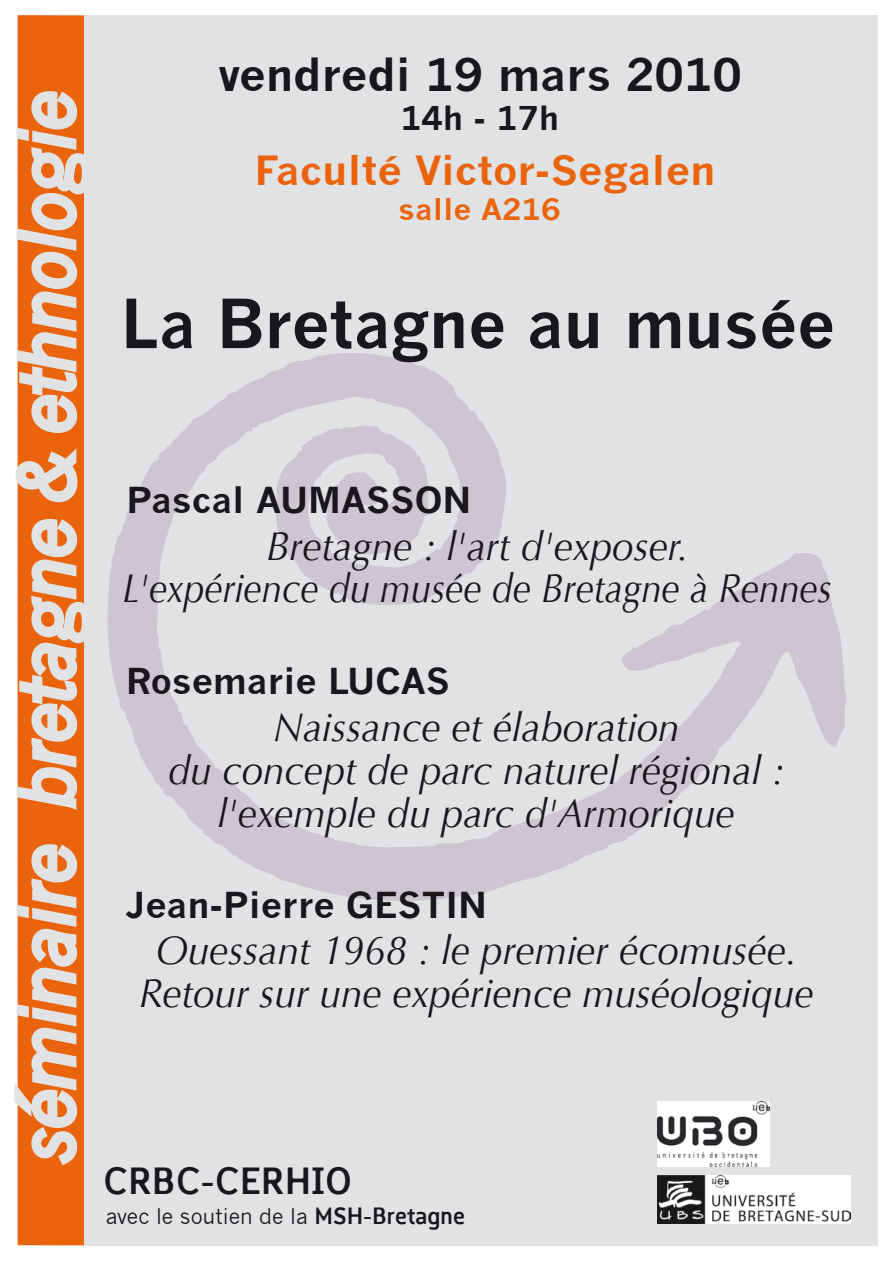
<style>
.page{position:relative;width:893px;height:1263px;background:#fff}
.page>*{position:absolute;margin:0;border:0;box-sizing:border-box;transform-origin:0 0}
.t1{font:700 66.15px "News Gothic";color:#1a171c}
.t2{font:700 43.8px "News Gothic";color:#1a171c;scale:1.06 1}
.t3{font:italic 40.5px/42.8px "Optima";color:#1a171c;text-align:center;scale:.95 1}
.t4{font:700 39.45px "Focus OSF";color:#1a171c}
.t5{font:700 39.3px "News Gothic";color:#ea640d;scale:1.08 1}
.t6{font:700 34.95px "News Gothic";color:#1a171c;scale:1.06 1}
.t7{font:700 32.1px "News Gothic";color:#1a171c;scale:1.06 1}
.t8{font:700 28.8px "News Gothic";color:#ea640d;scale:1.08 1}
.t9{font:21px "News Gothic";color:#1a171c}
.s1{font-family:"Focus LF";font-weight:700;font-size:24.6px}
</style>
<div class="page">
<div style="left:18px;top:15px;width:66px;height:1230px;background:#ea640d"></div>
<div style="left:84px;top:15px;width:793px;height:1230px;background:#e1e2e3"></div>
<svg style="left:108px;top:353px;width:739px;height:548px"></svg>
<svg style="left:14px;top:840px;width:64px;height:329px"></svg>
<svg style="left:16px;top:515px;width:68px;height:299px"></svg>
<svg style="left:15px;top:87px;width:69px;height:420px"></svg>
<img style="left:657px;top:1102px;width:112px;height:64px">
<img style="left:658px;top:1175px;width:193px;height:48px">
<p class="t2" style="left:218px;top:49px;width:496px">vendredi 19 mars 2010</p>
<p class="t7" style="left:400px;top:98px;width:151px">14h - 17h</p>
<p class="t5" style="left:255px;top:147px;width:428px">Faculté Victor-Segalen</p>
<p class="t8" style="left:399px;top:192px;width:151px">salle A216</p>
<h1 class="t1" style="left:121px;top:283px;width:716px">La Bretagne au musée</h1>
<p class="t6" style="left:126px;top:478px;width:327px">Pascal AUMASSON</p>
<p class="t3" style="left:123px;top:525px;width:748px">Bretagne : l'art d'exposer.<br>L'expérience du musée de Bretagne à Rennes</p>
<p class="t6" style="left:126px;top:660px;width:308px">Rosemarie LUCAS</p>
<p class="t3" style="left:168px;top:706px;width:650px">Naissance et élaboration<br>du concept de parc naturel régional : l'exemple du parc d'Armorique</p>
<p class="t6" style="left:126px;top:884px;width:342px">Jean-Pierre GESTIN</p>
<p class="t3" style="left:139px;top:929px;width:712px">Ouessant 1968 : le premier écomusée.<br>Retour sur une expérience muséologique</p>
<p class="t4" style="left:103px;top:1157px;width:251px">CRBC-CERHIO</p>
<p class="t9" style="left:106px;top:1204px;width:360px">avec le soutien de la <span class="s1">MSH-Bretagne</span></p>
</div>
